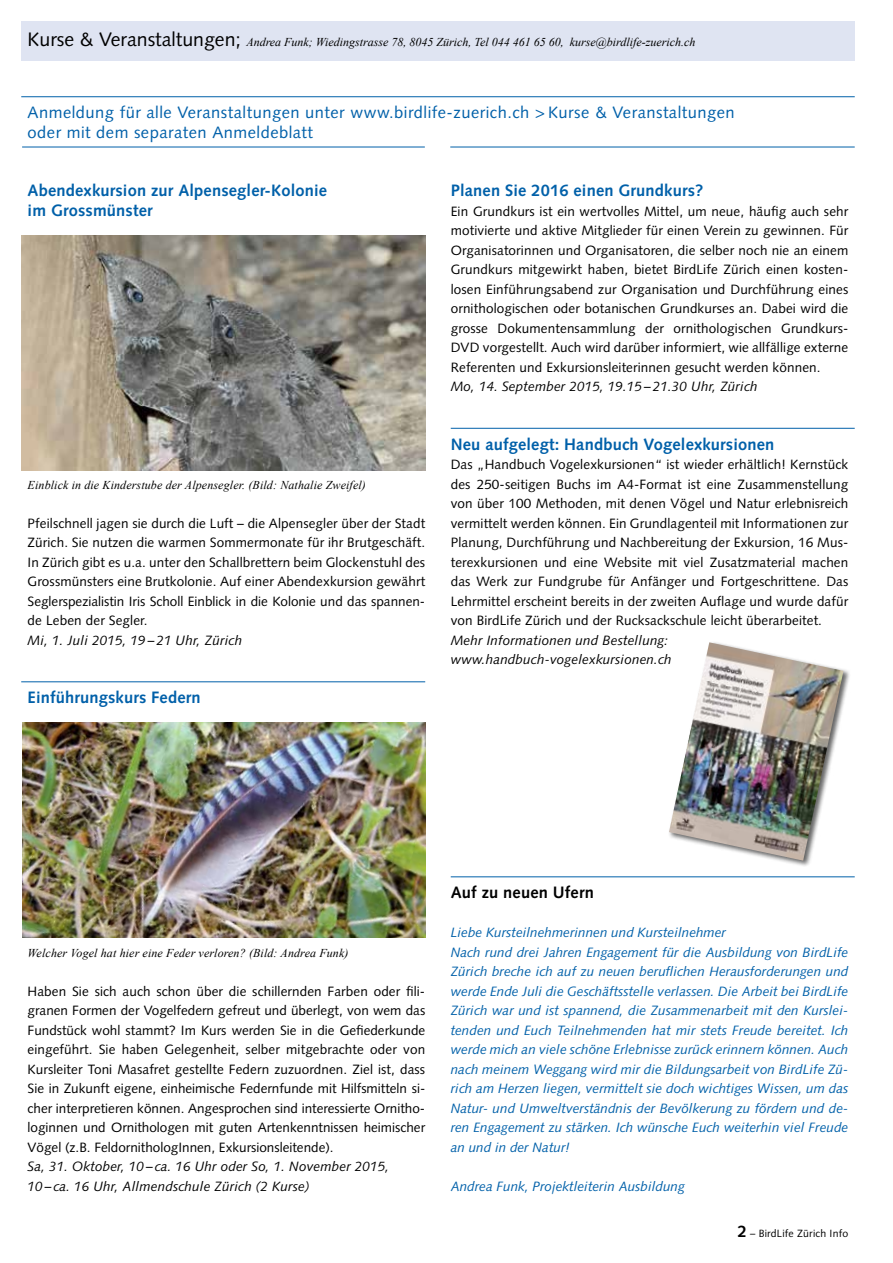
<style>
.page{position:relative;width:893px;height:1263px;background:#fff}
.page>*{position:absolute;margin:0;border:0;box-sizing:border-box;transform-origin:0 0}
.t1{font:700 16.5px/19.5px "Syntax";letter-spacing:.01em;color:#0060a9}
.t2{font:16.5px/19.5px "Syntax";letter-spacing:.03em;color:#0060a9}
.t3{font:700 16.5px "Syntax";letter-spacing:.01em;color:#000}
.t4{font:13.5px/19.5px "Syntax";letter-spacing:.01em;color:#000;text-align:justify}
.t5{font:italic 13.5px/19.5px "Syntax";color:#0060a9}
.t6{font:italic 13.5px/19.5px "Syntax";letter-spacing:.01em;color:#000}
.t7{font:italic 12px "Times New Roman";letter-spacing:.01em;color:#000}
.t8{font:10.5px "Syntax";letter-spacing:.02em;color:#000}
.s1{font-family:"Syntax";font-style:normal;font-size:19.5px}
.s2{font-weight:700;font-size:16.5px}
</style>
<div class="page">
<div style="left:21px;top:21px;width:834px;height:39px;background:#dfe4f2"></div>
<hr style="left:21px;top:96px;width:834px;height:1px;background:#0060a9">
<hr style="left:22px;top:147px;width:403px;height:1px;background:#0060a9">
<hr style="left:450px;top:147px;width:405px;height:1px;background:#0060a9">
<hr style="left:21px;top:681px;width:404px;height:1px;background:#0060a9">
<hr style="left:451px;top:428px;width:404px;height:1px;background:#0060a9">
<hr style="left:451px;top:876px;width:404px;height:1px;background:#0060a9">
<img style="left:21px;top:235px;width:404px;height:235px">
<div style="left:668px;top:641px;width:183px;height:227px;background:#000;opacity:.6"></div>
<img style="left:669px;top:642px;width:174px;height:219px">
<img style="left:22px;top:723px;width:403px;height:214px">
<p class="t7" style="left:28px;top:34px;width:669px"><span class="s1">Kurse &amp; Veranstaltungen;</span> Andrea Funk; Wiedingstrasse 78, 8045 Zürich, Tel 044 461 65 60, kurse@birdlife-zuerich.ch</p>
<p class="t2" style="left:28px;top:103px;width:709px">Anmeldung für alle Veranstaltungen unter www.birdlife-zuerich.ch &gt; Kurse &amp; Veranstaltungen oder mit dem separaten Anmeldeblatt</p>
<p class="t1" style="left:28px;top:181px;width:301px">Abendexkursion zur Alpensegler-Kolonie im Grossmünster</p>
<p class="t7" style="left:28px;top:477px;width:340px">Einblick in die Kinderstube der Alpensegler. (Bild: Nathalie Zweifel)</p>
<p class="t4" style="left:28px;top:513px;width:399px">Pfeilschnell jagen sie durch die Luft – die Alpensegler über der Stadt Zürich. Sie nutzen die warmen Sommermonate für ihr Brutgeschäft.<br>In Zürich gibt es u.a. unter den Schallbrettern beim Glockenstuhl des Grossmünsters eine Brutkolonie. Auf einer Abendexkursion gewährt Seglerspezialistin Iris Scholl Einblick in die Kolonie und das spannen&shy;de Leben der Segler.</p>
<p class="t6" style="left:28px;top:630px;width:216px">Mi, 1. Juli 2015, 19 – 21 Uhr, Zürich</p>
<p class="t1" style="left:28px;top:688px;width:175px">Einführungskurs Federn</p>
<p class="t1" style="left:451px;top:181px;width:254px">Planen Sie 2016 einen Grundkurs?</p>
<p class="t4" style="left:451px;top:201px;width:399px">Ein Grundkurs ist ein wertvolles Mittel, um neue, häufig auch sehr motivierte und aktive Mitglieder für einen Verein zu gewinnen. Für Organisatorinnen und Organisatoren, die selber noch nie an einem Grundkurs mitgewirkt haben, bietet BirdLife Zürich einen kosten&shy;losen Einführungsabend zur Organisation und Durchführung eines ornithologischen oder botanischen Grundkurses an. Dabei wird die grosse Dokumentensammlung der ornithologischen Grundkurs-DVD vorgestellt. Auch wird darüber informiert, wie allfällige externe Referenten und Exkursionsleiterinnen gesucht werden können.</p>
<p class="t6" style="left:451px;top:377px;width:309px">Mo, 14. September 2015, 19.15 – 21.30 Uhr, Zürich</p>
<p class="t1" style="left:451px;top:434px;width:325px">Neu aufgelegt: Handbuch Vogelexkursionen</p>
<p class="t4" style="left:451px;top:455px;width:399px">Das „Handbuch Vogelexkursionen“ ist wieder erhältlich! Kernstück des 250-seitigen Buchs im A4-Format ist eine Zusammenstellung von über 100 Methoden, mit denen Vögel und Natur erlebnisreich vermittelt werden können. Ein Grundlagenteil mit Informationen zur Planung, Durchführung und Nachbereitung der Exkursion, 16 Mus&shy;terexkursionen und eine Website mit viel Zusatzmaterial machen das Werk zur Fundgrube für Anfänger und Fortgeschrittene. Das Lehrmittel erscheint bereits in der zweiten Auflage und wurde dafür von BirdLife Zürich und der Rucksackschule leicht überarbeitet.</p>
<p class="t6" style="left:451px;top:630px;width:223px">Mehr Informationen und Bestellung: www.handbuch-vogelexkursionen.ch</p>
<p class="t7" style="left:28px;top:945px;width:322px">Welcher Vogel hat hier eine Feder verloren? (Bild: Andrea Funk)</p>
<p class="t4" style="left:28px;top:981px;width:399px">Haben Sie sich auch schon über die schillernden Farben oder fili&shy;granen Formen der Vogelfedern gefreut und überlegt, von wem das Fundstück wohl stammt? Im Kurs werden Sie in die Gefiederkunde eingeführt. Sie haben Gelegenheit, selber mitgebrachte oder von Kursleiter Toni Masafret gestellte Federn zuzuordnen. Ziel ist, dass Sie in Zukunft eigene, einheimische Federnfunde mit Hilfsmitteln si&shy;cher interpretieren können. Angesprochen sind interessierte Ornitho&shy;loginnen und Ornithologen mit guten Artenkenntnissen heimischer Vögel (z.B. FeldornithologInnen, Exkursionsleitende).</p>
<p class="t6" style="left:28px;top:1157px;width:363px">Sa, 31. Oktober, 10 – ca. 16 Uhr oder So, 1. November 2015,<br>10 – ca. 16 Uhr, Allmendschule Zürich (2 Kurse)</p>
<p class="t3" style="left:451px;top:883px;width:145px">Auf zu neuen Ufern</p>
<p class="t5" style="left:451px;top:923px;width:399px">Liebe Kursteilnehmerinnen und Kursteilnehmer<br>Nach rund drei Jahren Engagement für die Ausbildung von BirdLife Zürich breche ich auf zu neuen beruflichen Herausforderungen und werde Ende Juli die Geschäftsstelle verlassen. Die Arbeit bei BirdLife Zürich war und ist spannend, die Zusammenarbeit mit den Kurslei&shy;tenden und Euch Teilnehmenden hat mir stets Freude bereitet. Ich werde mich an viele schöne Erlebnisse zurück erinnern können. Auch nach meinem Weggang wird mir die Bildungsarbeit von BirdLife Zü&shy;rich am Herzen liegen, vermittelt sie doch wichtiges Wissen, um das Natur- und Umweltverständnis der Bevölkerung zu fördern und de&shy;ren Engagement zu stärken. Ich wünsche Euch weiterhin viel Freude an und in der Natur!</p>
<p class="t5" style="left:451px;top:1176px;width:236px">Andrea Funk, Projektleiterin Ausbildung</p>
<p class="t8" style="left:738px;top:1227px;width:112px"><span class="s2">2</span> – BirdLife Zürich Info</p>
</div>
